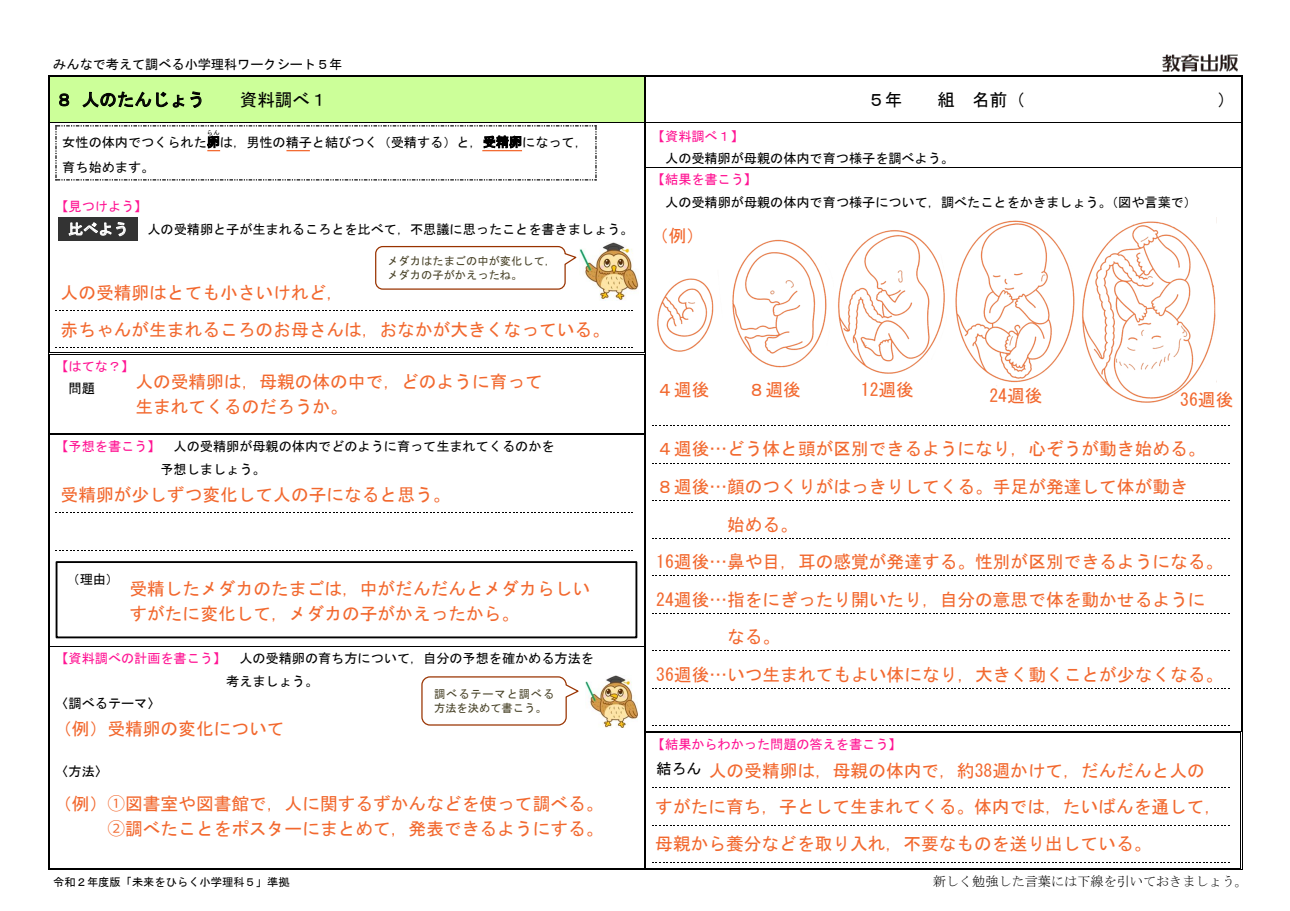
<style>
.page{position:relative;width:1290px;height:911px;background:#fff}
.page>*{position:absolute;margin:0;border:0;box-sizing:border-box;transform-origin:0 0}
.t1{font:17.75px/37.5px "MS Gothic";color:#f2682e}
.t2{font:17.5px "MS Gothic";color:#000}
.t3{font:15px "MS Gothic";color:#fff}
.t4{font:15px "MS Gothic";color:#000}
.t5{font:13.25px/22.5px "MS Gothic";color:#000}
.t6{font:13.25px "MS Gothic";color:#ff1493}
.t7{font:13.25px "MS Mincho";color:#000}
.t8{font:11.25px/13.8px "MS Gothic";color:#4a442a}
.t9{font:11.25px "MS Gothic";color:#000}
.t10{font:11.25px/13.8px "MS Gothic";letter-spacing:.065em;color:#4a442a}
.t11{font:6.25px "MS Gothic";color:#000}
.s1{color:#ff1493}
.s2{font-family:"Koz Go Pr 6 N"}
</style>
<div class="page">
<div style="left:49px;top:77px;width:595px;height:45px;background:#cf9"></div>
<svg style="left:59px;top:93px;width:10px;height:13px"></svg>
<svg style="left:82px;top:91px;width:119px;height:17px"></svg>
<hr style="left:49px;top:76px;width:595px;height:1px;background:#000">
<hr style="left:645px;top:76px;width:596px;height:1px;background:#000">
<hr style="left:48px;top:77px;width:1px;height:45px;background:#000">
<hr style="left:644px;top:77px;width:2px;height:45px;background:#000">
<hr style="left:1241px;top:77px;width:1px;height:45px;background:#000">
<svg style="left:55px;top:310px;width:578px;height:1px"></svg>
<hr style="left:49px;top:122px;width:595px;height:1px;background:#000">
<hr style="left:646px;top:122px;width:595px;height:1px;background:#000">
<hr style="left:48px;top:123px;width:1px;height:45px;background:#000">
<hr style="left:644px;top:123px;width:2px;height:45px;background:#000">
<hr style="left:1241px;top:123px;width:1px;height:45px;background:#000">
<svg style="left:652px;top:425px;width:577px;height:1px"></svg>
<svg style="left:652px;top:463px;width:577px;height:1px"></svg>
<svg style="left:652px;top:500px;width:577px;height:1px"></svg>
<svg style="left:652px;top:538px;width:577px;height:1px"></svg>
<svg style="left:652px;top:575px;width:577px;height:1px"></svg>
<svg style="left:652px;top:613px;width:577px;height:1px"></svg>
<svg style="left:652px;top:650px;width:577px;height:1px"></svg>
<svg style="left:652px;top:688px;width:577px;height:1px"></svg>
<svg style="left:652px;top:725px;width:577px;height:1px"></svg>
<hr style="left:646px;top:168px;width:595px;height:1px;background:#000">
<hr style="left:48px;top:168px;width:1px;height:184px;background:#000">
<hr style="left:644px;top:168px;width:2px;height:184px;background:#000">
<hr style="left:1241px;top:168px;width:1px;height:184px;background:#000">
<svg style="left:48px;top:347px;width:585px;height:8px"></svg>
<hr style="left:51px;top:352px;width:593px;height:1px;background:#000">
<hr style="left:51px;top:354px;width:593px;height:1px;background:#000">
<hr style="left:49px;top:354px;width:1px;height:79px;background:#000">
<hr style="left:48px;top:354px;width:1px;height:79px;background:#000">
<hr style="left:645px;top:354px;width:1px;height:79px;background:#000">
<hr style="left:644px;top:354px;width:1px;height:79px;background:#000">
<hr style="left:1241px;top:354px;width:1px;height:79px;background:#000">
<svg style="left:55px;top:512px;width:578px;height:1px"></svg>
<svg style="left:55px;top:550px;width:578px;height:1px"></svg>
<hr style="left:51px;top:433px;width:593px;height:1px;background:#000">
<hr style="left:51px;top:434px;width:593px;height:1px;background:#000">
<hr style="left:48px;top:435px;width:1px;height:211px;background:#000">
<hr style="left:644px;top:435px;width:2px;height:211px;background:#000">
<hr style="left:1241px;top:435px;width:1px;height:211px;background:#000">
<hr style="left:49px;top:646px;width:595px;height:1px;background:#000">
<hr style="left:48px;top:647px;width:1px;height:84px;background:#000">
<hr style="left:644px;top:647px;width:2px;height:84px;background:#000">
<hr style="left:1241px;top:647px;width:1px;height:84px;background:#000">
<svg style="left:652px;top:787px;width:577px;height:1px"></svg>
<svg style="left:652px;top:825px;width:577px;height:1px"></svg>
<svg style="left:652px;top:862px;width:577px;height:1px"></svg>
<hr style="left:646px;top:731px;width:594px;height:1px;background:#000">
<hr style="left:646px;top:732px;width:594px;height:1px;background:#000">
<hr style="left:48px;top:733px;width:1px;height:135px;background:#000">
<hr style="left:49px;top:868px;width:595px;height:1px;background:#000">
<hr style="left:645px;top:733px;width:1px;height:135px;background:#000">
<hr style="left:644px;top:733px;width:1px;height:135px;background:#000">
<hr style="left:646px;top:869px;width:594px;height:1px;background:#000">
<hr style="left:646px;top:868px;width:594px;height:1px;background:#000">
<hr style="left:1242px;top:733px;width:1px;height:135px;background:#000">
<hr style="left:1240px;top:733px;width:1px;height:135px;background:#000">
<img style="left:580px;top:243px;width:58px;height:58px">
<img style="left:1162px;top:54px;width:75px;height:18px">
<svg style="left:375px;top:246px;width:202px;height:44px"></svg>
<div style="left:56px;top:561px;width:581px;height:77px;border:2px solid #000"></div>
<div style="left:59px;top:217px;width:79px;height:23px;background:#333"></div>
<svg style="left:69px;top:222px;width:57px;height:14px"></svg>
<svg style="left:421px;top:676px;width:158px;height:50px"></svg>
<img style="left:586px;top:675px;width:51px;height:52px">
<img style="left:657px;top:278px;width:57px;height:74px">
<img style="left:732px;top:239px;width:95px;height:129px">
<img style="left:838px;top:230px;width:107px;height:144px">
<img style="left:955px;top:220px;width:120px;height:166px">
<img style="left:1082px;top:221px;width:134px;height:182px">
<svg style="left:55px;top:125px;width:541px;height:55px"></svg>
<hr style="left:482px;top:150px;width:40px;height:1px;background:#f2682e">
<p class="t5" style="left:53px;top:53px;width:291px">みんなで考えて調べる小学理科ワークシート５年</p>
<p class="t2" style="left:55px;top:91px;width:151px">８人のたんじょう</p>
<p class="t2" style="left:240px;top:91px;width:89px">資料調べ１</p>
<p class="t2" style="left:867px;top:91px;width:37px">５年</p>
<p class="t2" style="left:937px;top:91px;width:89px">組 名前（</p>
<p class="t2" style="left:1217px;top:91px;width:19px">）</p>
<p class="t11" style="left:207px;top:130px;width:14px">らん</p>
<p class="t5" style="left:62px;top:130px;width:527px">女性の体内でつくられた卵は，男性の精子と結びつく（受精する）と，受精卵になって，</p>
<p class="t5" style="left:62px;top:156px;width:94px">育ち始めます。</p>
<p class="t6" style="left:55px;top:200px;width:94px">【見つけよう】</p>
<p class="t3" style="left:68px;top:222px;width:62px">比べよう</p>
<p class="t5" style="left:147px;top:217px;width:488px">人の受精卵と子が生まれるころとを比べて，不思議に思ったことを書きましょう。</p>
<p class="t8" style="left:387px;top:254px;width:170px">メダカはたまごの中が変化して，メダカの子がかえったね。</p>
<p class="t1" style="left:61px;top:274px;width:551px">人の受精卵はとても小さいけれど，<br>赤ちゃんが生まれるころのお母さんは，おなかが大きくなっている。</p>
<p class="t6" style="left:55px;top:359px;width:80px">【はてな？】</p>
<p class="t5" style="left:69px;top:377px;width:28px">問題</p>
<p class="t1" style="left:135px;top:369px;width:409px;line-height:25px">人の受精卵は，母親の体の中で，どのように育って生まれてくるのだろうか。</p>
<p class="t5" style="left:160px;top:435px;width:396px;text-indent:-105px"><span class="s1">【予想を書こう】</span> 人の受精卵が母親の体内でどのように育って生まれてくるのかを予想しましょう。</p>
<p class="t1" style="left:61px;top:476px;width:391px">受精卵が少しずつ変化して人の子になると思う。</p>
<p class="t5" style="left:66px;top:567px;width:54px">（理由）</p>
<p class="t1" style="left:129px;top:576px;width:462px;line-height:25px">受精したメダカのたまごは，中がだんだんとメダカらしいすがたに変化して，メダカの子がかえったから。</p>
<p class="t5" style="left:55px;top:647px;width:540px"><span class="s1">【資料調べの計画を書こう】</span> 人の受精卵の育ち方について，自分の予想を確かめる方法を</p>
<p class="t5" style="left:226px;top:669px;width:93px">考えましょう。</p>
<p class="t5" style="left:55px;top:692px;width:107px">〈調べるテーマ〉</p>
<p class="t10" style="left:434px;top:687px;width:122px">調べるテーマと調べる方法を決めて書こう。</p>
<p class="t1" style="left:54px;top:710px;width:232px">（例）受精卵の変化について</p>
<p class="t5" style="left:55px;top:759px;width:54px">〈方法〉</p>
<p class="t1" style="left:54px;top:791px;width:551px;line-height:25px">（例）<span class="s2">①</span>図書室や図書館で，人に関するずかんなどを使って調べる。　　　<span class="s2">②</span>調べたことをポスターにまとめて，発表できるようにする。</p>
<p class="t6" style="left:652px;top:129px;width:94px">【資料調べ１】</p>
<p class="t5" style="left:665px;top:147px;width:290px">人の受精卵が母親の体内で育つ様子を調べよう。</p>
<p class="t6" style="left:652px;top:173px;width:107px">【結果を書こう】</p>
<p class="t5" style="left:665px;top:191px;width:533px">人の受精卵が母親の体内で育つ様子について，調べたことをかきましょう。（図や言葉で）</p>
<p class="t1" style="left:651px;top:217px;width:55px">（例）</p>
<p class="t1" style="left:656px;top:371px;width:55px">４週後</p>
<p class="t1" style="left:748px;top:371px;width:55px">８週後</p>
<p class="t1" style="left:861px;top:371px;width:55px">12週後</p>
<p class="t1" style="left:989px;top:377px;width:55px">24週後</p>
<p class="t1" style="left:1180px;top:380px;width:55px">36週後</p>
<p class="t1" style="left:656px;top:430px;width:568px">４週後…どう体と頭が区別できるようになり，心ぞうが動き始める。<br>８週後…顔のつくりがはっきりしてくる。手足が発達して体が動き<br>　　　　始める。<br>16週後…鼻や目，耳の感覚が発達する。性別が区別できるようになる。<br>24週後…指をにぎったり開いたり，自分の意思で体を動かせるように</p>
<p class="t1" style="left:656px;top:655px;width:568px">36週後…いつ生まれてもよい体になり，大きく動くことが少なくなる。</p>
<p class="t6" style="left:652px;top:737px;width:251px">【結果からわかった問題の答えを書こう】</p>
<p class="t4" style="left:656px;top:761px;width:46px">結ろん</p>
<p class="t1" style="left:709px;top:752px;width:498px">人の受精卵は，母親の体内で，約38週かけて，だんだんと人の</p>
<p class="t1" style="left:655px;top:787px;width:568px">すがたに育ち，子として生まれてくる。体内では，たいばんを通して，母親から養分などを取り入れ，不要なものを送り出している。</p>
<p class="t9" style="left:53px;top:876px;width:238px">令和２年度版「未来をひらく小学理科５」準拠</p>
<p class="t7" style="left:933px;top:874px;width:317px">新しく勉強した言葉には下線を引いておきましょう。</p>
</div>
